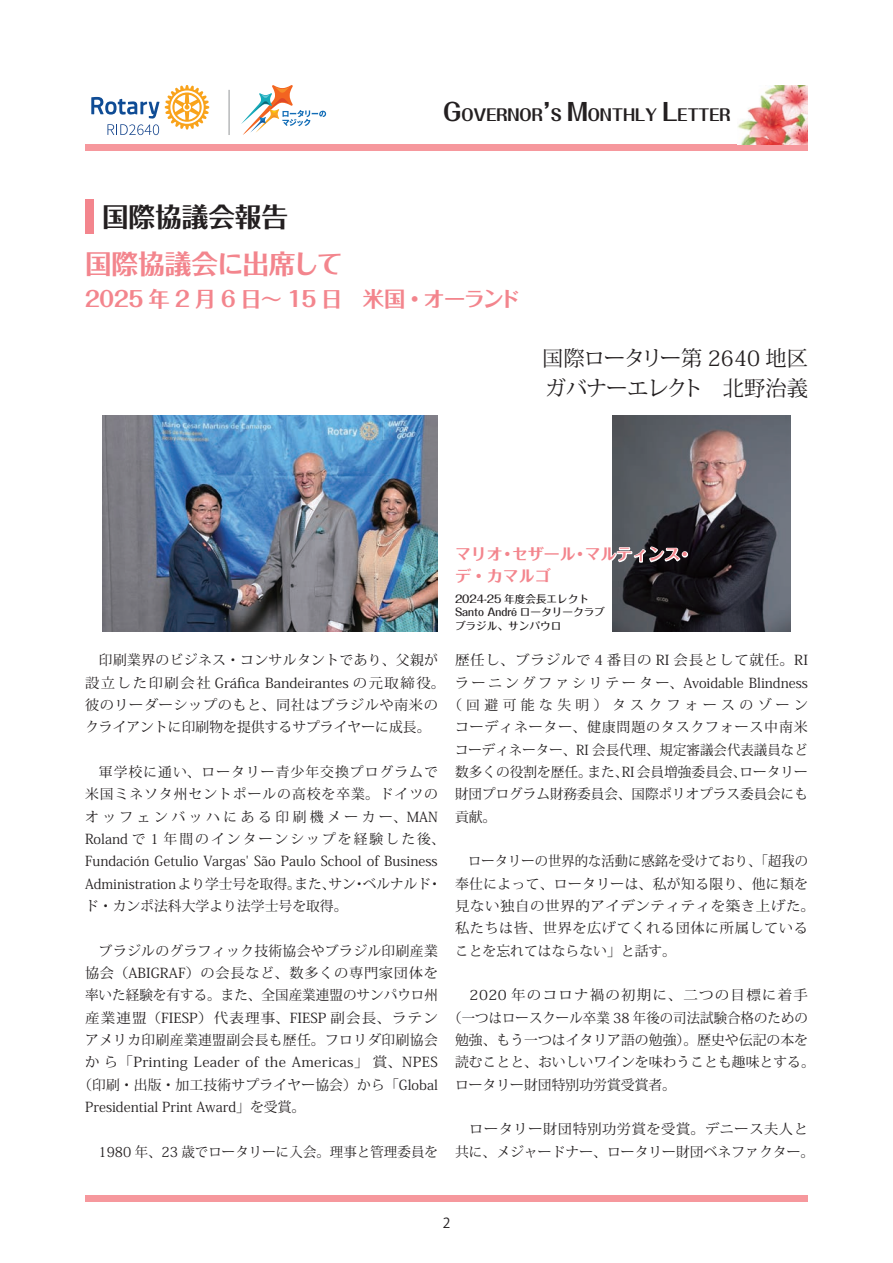
<style>
.page{position:relative;width:893px;height:1263px;background:#fff}
.page>*{position:absolute;margin:0;border:0;box-sizing:border-box;transform-origin:0 0}
.t1{font:700 26.55px "Folk Pro";color:#f3858d}
.t2{font:700 26.55px "Folk Pro";color:#231f20}
.t3{font:21.3px/29.7px "Koz Min Pr 6 N";letter-spacing:-.01em;color:#231f20}
.t4{font:700 21.3px "Folk Pro";color:#f3858d}
.t5{font:700 15.9px "Folk Pro";color:#231f20}
.t6{font:700 15.9px/21.3px "Folk Pro";color:#f3858d}
.t7{font:13.8px/22.4px "Koz Min Pr 6 N";letter-spacing:.01em;color:#231f20}
.t8{font:13.8px/22.4px "Koz Min Pr 6 N";letter-spacing:.01em;color:#231f20;scale:.96 1}
.t9{font:13.8px "Koz Min Pr 6 N";letter-spacing:.01em;color:#231f20;scale:1.05 1}
.t10{font:13.8px "Koz Min Pr 6 N";letter-spacing:.08em;color:#231f20;scale:1.05 1}
.t11{font:13.8px "Koz Min Pr 6 N";letter-spacing:.05em;color:#231f20}
.t12{font:13.8px "Koz Min Pr 6 N";letter-spacing:.05em;color:#231f20;scale:1.05 1}
.t13{font:13.8px "Koz Min Pr 6 N";letter-spacing:.06em;color:#231f20}
.t14{font:13.8px "Koz Min Pr 6 N";letter-spacing:.085em;color:#231f20;scale:1.05 1}
.t15{font:13.8px "Koz Min Pr 6 N";letter-spacing:.32em;color:#231f20}
.t16{font:13.8px "Koz Go Pr 6 N";color:#231f20}
.t17{font:500 10.65px/13.8px "Folk Pro";color:#231f20}
.s1{font-size:23.85px}
</style>
<div class="page">
<div style="left:85px;top:1195px;width:723px;height:6px;background:#f6989d"></div>
<div style="left:85px;top:145px;width:723px;height:6px;background:#f6989d"></div>
<svg style="left:241px;top:85px;width:85px;height:50px"></svg>
<hr style="left:229px;top:90px;width:1px;height:45px;background:#939598">
<img style="left:737px;top:85px;width:71px;height:60px">
<svg style="left:91px;top:97px;width:68px;height:38px"></svg>
<svg style="left:165px;top:85px;width:44px;height:45px"></svg>
<img style="left:613px;top:416px;width:178px;height:215px">
<div style="left:85px;top:200px;width:9px;height:34px;background:#f3858d"></div>
<img style="left:102px;top:416px;width:336px;height:215px">
<div style="left:682px;top:551px;width:6px;height:7px;border:2px solid #fff;border-radius:50%"></div>
<svg style="left:612px;top:544px;width:70px;height:88px"></svg>
<p class="t5" style="left:443px;top:101px;width:289px"><span class="s1">G</span>OVERNOR<span class="s1">ʼ</span>S <span class="s1">M</span>ONTHLY <span class="s1">L</span>ETTER</p>
<h1 class="t2" style="left:102px;top:194px;width:188px">国際協議会報告</h1>
<h1 class="t1" style="left:85px;top:241px;width:259px">国際協議会に出席して</h1>
<h2 class="t4" style="left:85px;top:280px;width:436px">2025 年 2 月 6 日～ 15 日　米国・オーランド</h2>
<h2 class="t3" style="left:542px;top:344px;width:267px">国際ロータリー第 2640 地区ガバナーエレクト　北野治義</h2>
<p class="t7" style="left:85px;top:649px;width:362px;text-indent:14px">印刷業界のビジネス・コンサルタントであり、父親が設立した印刷会社 Gráfica Bandeirantes の元取締役。彼のリーダーシップのもと、同社はブラジルや南米のクライアントに印刷物を提供するサプライヤーに成長。</p>
<p class="t7" style="left:85px;top:761px;width:361px;text-indent:14px">軍学校に通い、ロータリー青少年交換プログラムで米国ミネソタ州セントポールの高校を卒業。ドイツのオッフェンバッハにある印刷機メーカー、MAN Roland で１年間のインターンシップを経験した後、Fundación Getulio Vargas' São Paulo School of Business Administrationより学士号を取得。また、サン・ベルナルド・ド・カンポ法科大学より法学士号を取得。</p>
<p class="t7" style="left:99px;top:940px;width:340px">ブラジルのグラフィック技術協会やブラジル印刷産業</p>
<p class="t11" style="left:85px;top:965px;width:354px">協会（ABIGRAF）の会長など、数多くの専門家団体を</p>
<p class="t7" style="left:85px;top:984px;width:355px">率いた経験を有する。また、全国産業連盟のサンパウロ州</p>
<p class="t10" style="left:85px;top:1010px;width:338px">産業連盟（FIESP）代表理事、FIESP 副会長、ラテン</p>
<p class="t7" style="left:85px;top:1029px;width:354px">アメリカ印刷産業連盟副会長も歴任。フロリダ印刷協会</p>
<p class="t9" style="left:85px;top:1054px;width:338px">から「Printing Leader of the Americas」賞、NPES</p>
<p class="t7" style="left:78px;top:1073px;width:361px">（印刷・出版・加工技術サプライヤー協会）から「Global</p>
<p class="t7" style="left:85px;top:1096px;width:222px">Presidential Print Award」を受賞。</p>
<p class="t7" style="left:98px;top:1140px;width:341px">1980 年、23 歳でロータリーに入会。理事と管理委員を</p>
<p class="t6" style="left:455px;top:542px;width:239px">マリオ・セザール・マルティンス・デ・カマルゴ</p>
<p class="t17" style="left:455px;top:590px;width:151px">2024-25 年度会長エレクト<br>Santo André ロータリークラブブラジル、サンパウロ</p>
<p class="t12" style="left:455px;top:652px;width:338px">歴任し、ブラジルで４番目の RI 会長として就任。RI</p>
<p class="t7" style="left:455px;top:672px;width:354px">ラーニングファシリテーター、Avoidable Blindness</p>
<p class="t15" style="left:448px;top:697px;width:361px">（回避可能な失明）タスクフォースのゾーン</p>
<p class="t13" style="left:455px;top:719px;width:354px">コーディネーター、健康問題のタスクフォース中南米</p>
<p class="t7" style="left:455px;top:739px;width:354px">コーディネーター、RI 会長代理、規定審議会代表議員など</p>
<p class="t7" style="left:455px;top:761px;width:354px">数多くの役割を歴任。また、RI 会員増強委員会、ロータリー</p>
<p class="t7" style="left:455px;top:783px;width:354px">財団プログラム財務委員会、国際ポリオプラス委員会にも</p>
<p class="t7" style="left:455px;top:806px;width:43px">貢献。</p>
<p class="t8" style="left:455px;top:850px;width:377px;text-indent:13px">ロータリーの世界的な活動に感銘を受けており、「超我の奉仕によって、ロータリーは、私が知る限り、他に類を見ない独自の世界的アイデンティティを築き上げた。私たちは皆、世界を広げてくれる団体に所属していることを忘れてはならない」と話す。</p>
<p class="t14" style="left:469px;top:987px;width:324px">2020 年のコロナ禍の初期に、二つの目標に着手</p>
<p class="t7" style="left:448px;top:1007px;width:361px">（一つはロースクール卒業 38 年後の司法試験合格のための</p>
<p class="t7" style="left:455px;top:1029px;width:355px">勉強、もう一つはイタリア語の勉強）。歴史や伝記の本を</p>
<p class="t7" style="left:455px;top:1051px;width:361px">読むことと、おいしいワインを味わうことも趣味とする。</p>
<p class="t7" style="left:455px;top:1073px;width:223px">ロータリー財団特別功労賞受賞者。</p>
<p class="t7" style="left:455px;top:1118px;width:361px;text-align:center">ロータリー財団特別功労賞を受賞。デニース夫人と<br>共に、メジャードナー、ロータリー財団ベネファクター。</p>
<p class="t16" style="left:443px;top:1215px;width:9px">2</p>
</div>
